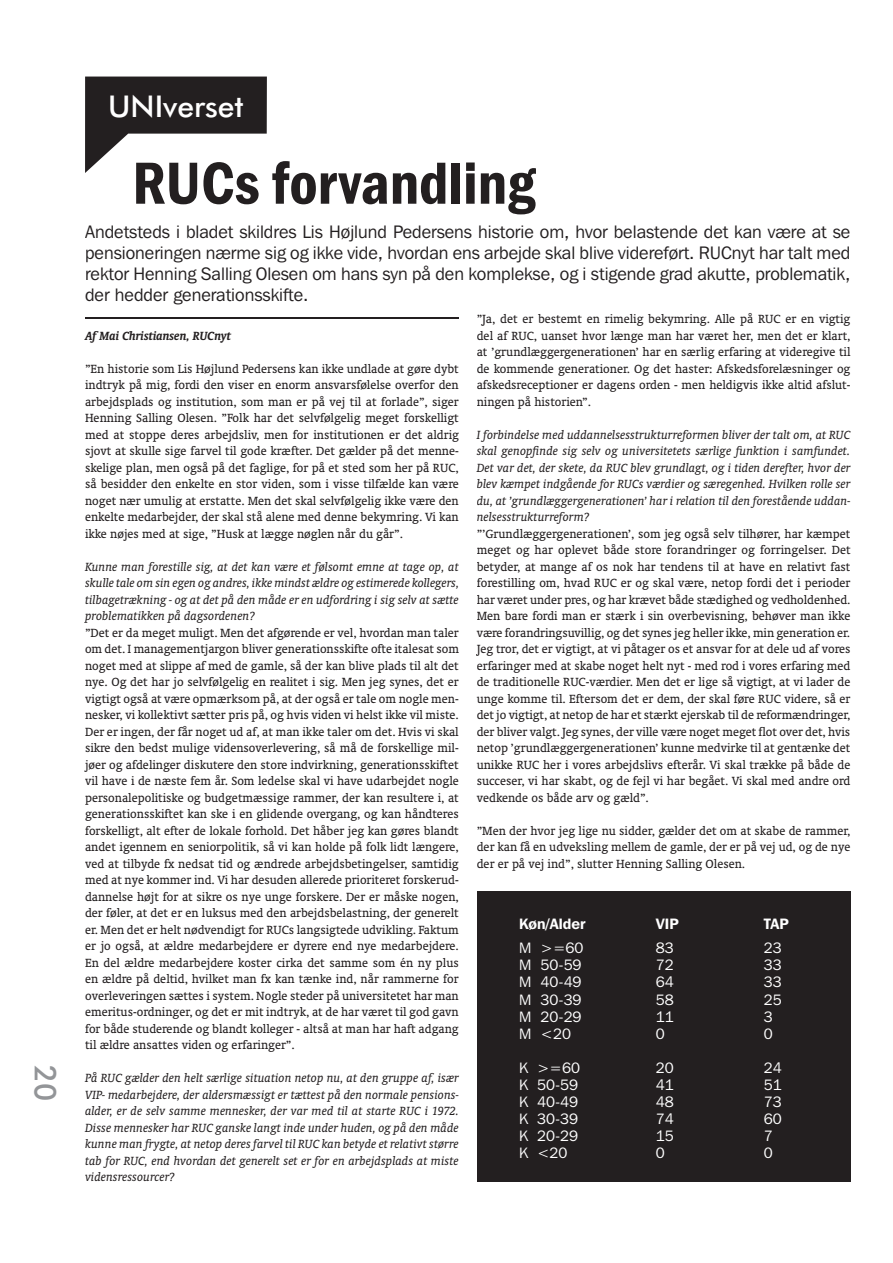
<style>
.page{position:relative;width:893px;height:1263px;background:#fff}
.page>*{position:absolute;margin:0;border:0;box-sizing:border-box;transform-origin:0 0}
.t1{font:600 condensed 61.5px "Franklin Gothic";color:#231f20}
.t2{font:500 30px "Futura BT";color:#fff}
.t3{font:500 30px "Futura BT";color:#939598}
.t4{font:18px/21px "Franklin Gothic IT Cby BT";color:#231f20;text-align:justify}
.t5{font:15px "Franklin Gothic IT Cby BT";color:#fff}
.t6{font:600 15px "Franklin Gothic IT Cby BT";color:#fff}
.t7{font:13.5px/16.5px "Oranda BT";color:#231f20;text-align:justify}
.t8{font:italic 13.5px/16.5px "Oranda BT";color:#231f20;text-align:justify}
.t9{font:italic 700 13.5px "Oranda BT";color:#231f20}
</style>
<div class="page">
<svg style="left:85px;top:77px;width:182px;height:96px"></svg>
<hr style="left:85px;top:317px;width:374px;height:2px;background:#231f20">
<div style="left:477px;top:891px;width:373px;height:291px;background:#231f20"></div>
<h2 class="t3" style="left:64px;top:1065px;width:38px;rotate:90deg">20</h2>
<h2 class="t2" style="left:108px;top:88px;width:137px">UNIverset</h2>
<h1 class="t1" style="left:132px;top:142px;width:405px">RUCs forvandling</h1>
<p class="t4" style="left:85px;top:221px;width:767px">Andetsteds i bladet skildres Lis Højlund Pedersens historie om, hvor belastende det kan være at se pensioneringen nærme sig og ikke vide, hvordan ens arbejde skal blive videreført. RUCnyt har talt med rektor Henning Salling Olesen om hans syn på den komplekse, og i stigende grad akutte, problematik, der hedder generationsskifte.</p>
<p class="t9" style="left:85px;top:327px;width:147px">Af Mai Christiansen, RUCnyt</p>
<p class="t7" style="left:85px;top:360px;width:375px">”En historie som Lis Højlund Pedersens kan ikke undlade at gøre dybt indtryk på mig, fordi den viser en enorm ansvarsfølelse overfor den arbejdsplads og institution, som man er på vej til at forlade”, siger Henning Salling Olesen. ”Folk har det selvfølgelig meget forskelligt med at stoppe deres arbejdsliv, men for institutionen er det aldrig sjovt at skulle sige farvel til gode kræfter. Det gælder på det menne&shy;skelige plan, men også på det faglige, for på et sted som her på RUC, så besidder den enkelte en stor viden, som i visse tilfælde kan være noget nær umulig at erstatte. Men det skal selvfølgelig ikke være den enkelte medarbejder, der skal stå alene med denne bekymring. Vi kan ikke nøjes med at sige, ”Husk at lægge nøglen når du går”.</p>
<p class="t8" style="left:85px;top:558px;width:376px">Kunne man forestille sig, at det kan være et følsomt emne at tage op, at skulle tale om sin egen og andres, ikke mindst ældre og estimerede kollegers, tilbagetrækning - og at det på den måde er en udfordring i sig selv at sætte problematikken på dagsordenen?</p>
<p class="t7" style="left:85px;top:624px;width:375px">”Det er da meget muligt. Men det afgørende er vel, hvordan man taler om det. I managementjargon bliver generationsskifte ofte italesat som noget med at slippe af med de gamle, så der kan blive plads til alt det nye. Og det har jo selvfølgelig en realitet i sig. Men jeg synes, det er vigtigt også at være opmærksom på, at der også er tale om nogle men&shy;nesker, vi kollektivt sætter pris på, og hvis viden vi helst ikke vil miste.<br>Der er ingen, der får noget ud af, at man ikke taler om det. Hvis vi skal sikre den bedst mulige vidensoverlevering, så må de forskellige mil&shy;jøer og afdelinger diskutere den store indvirkning, generationsskiftet vil have i de næste fem år. Som ledelse skal vi have udarbejdet nogle personalepolitiske og budgetmæssige rammer, der kan resultere i, at generationsskiftet kan ske i en glidende overgang, og kan håndteres forskelligt, alt efter de lokale forhold. Det håber jeg kan gøres blandt andet igennem en seniorpolitik, så vi kan holde på folk lidt længere, ved at tilbyde fx nedsat tid og ændrede arbejdsbetingelser, samtidig med at nye kommer ind. Vi har desuden allerede prioriteret forskerud&shy;dannelse højt for at sikre os nye unge forskere. Der er måske nogen, der føler, at det er en luksus med den arbejdsbelastning, der generelt er. Men det er helt nødvendigt for RUCs langsigtede udvikling. Faktum er jo også, at ældre medarbejdere er dyrere end nye medarbejdere.<br>En del ældre medarbejdere koster cirka det samme som én ny plus en ældre på deltid, hvilket man fx kan tænke ind, når rammerne for overleveringen sættes i system. Nogle steder på universitetet har man emeritus-ordninger, og det er mit indtryk, at de har været til god gavn for både studerende og blandt kolleger - altså at man har haft adgang til ældre ansattes viden og erfaringer”.</p>
<p class="t8" style="left:85px;top:1069px;width:375px">På RUC gælder den helt særlige situation netop nu, at den gruppe af, især VIP- medarbejdere, der aldersmæssigt er tættest på den normale pensions&shy;alder, er de selv samme mennesker, der var med til at starte RUC i 1972.<br>Disse mennesker har RUC ganske langt inde under huden, og på den måde kunne man frygte, at netop deres farvel til RUC kan betyde et relativt større tab for RUC, end hvordan det generelt set er for en arbejdsplads at miste vidensressourcer?</p>
<p class="t7" style="left:477px;top:310px;width:375px">”Ja, det er bestemt en rimelig bekymring. Alle på RUC er en vigtig del af RUC, uanset hvor længe man har været her, men det er klart, at ’grundlæggergenerationen’ har en særlig erfaring at videregive til de kommende generationer. Og det haster: Afskedsforelæsninger og afskedsreceptioner er dagens orden - men heldigvis ikke altid afslut&shy;ningen på historien”.</p>
<p class="t8" style="left:477px;top:426px;width:375px">I forbindelse med uddannelsesstrukturreformen bliver der talt om, at RUC skal genopfinde sig selv og universitetets særlige funktion i samfundet.<br>Det var det, der skete, da RUC blev grundlagt, og i tiden derefter, hvor der blev kæmpet indgående for RUCs værdier og særegenhed. Hvilken rolle ser du, at ’grundlæggergenerationen’ har i relation til den forestående uddan&shy;nelsesstrukturreform?</p>
<p class="t7" style="left:477px;top:525px;width:375px">”’Grundlæggergenerationen’, som jeg også selv tilhører, har kæmpet meget og har oplevet både store forandringer og forringelser. Det betyder, at mange af os nok har tendens til at have en relativt fast forestilling om, hvad RUC er og skal være, netop fordi det i perioder har været under pres, og har krævet både stædighed og vedholdenhed.<br>Men bare fordi man er stærk i sin overbevisning, behøver man ikke være forandringsuvillig, og det synes jeg heller ikke, min generation er.<br>Jeg tror, det er vigtigt, at vi påtager os et ansvar for at dele ud af vores erfaringer med at skabe noget helt nyt - med rod i vores erfaring med de traditionelle RUC-værdier. Men det er lige så vigtigt, at vi lader de unge komme til. Eftersom det er dem, der skal føre RUC videre, så er det jo vigtigt, at netop de har et stærkt ejerskab til de reformændringer, der bliver valgt. Jeg synes, der ville være noget meget flot over det, hvis netop ’grundlæggergenerationen’ kunne medvirke til at gentænke det unikke RUC her i vores arbejdslivs efterår. Vi skal trække på både de succeser, vi har skabt, og de fejl vi har begået. Vi skal med andre ord vedkende os både arv og gæld”.</p>
<p class="t7" style="left:477px;top:822px;width:375px">”Men der hvor jeg lige nu sidder, gælder det om at skabe de rammer, der kan få en udveksling mellem de gamle, der er på vej ud, og de nye der er på vej ind”, slutter Henning Salling Olesen.</p>
<p class="t6" style="left:519px;top:914px;width:68px">Køn/Alder</p>
<p class="t6" style="left:656px;top:914px;width:24px">VIP</p>
<p class="t6" style="left:764px;top:914px;width:27px">TAP</p>
<p class="t5" style="left:519px;top:939px;width:66px">M &gt;=60</p>
<p class="t5" style="left:656px;top:939px;width:19px">83</p>
<p class="t5" style="left:764px;top:939px;width:19px">23</p>
<p class="t5" style="left:519px;top:956px;width:64px">M 50-59</p>
<p class="t5" style="left:656px;top:956px;width:19px">72</p>
<p class="t5" style="left:764px;top:956px;width:19px">33</p>
<p class="t5" style="left:519px;top:973px;width:64px">M 40-49</p>
<p class="t5" style="left:656px;top:973px;width:19px">64</p>
<p class="t5" style="left:764px;top:973px;width:19px">33</p>
<p class="t5" style="left:519px;top:990px;width:64px">M 30-39</p>
<p class="t5" style="left:656px;top:990px;width:19px">58</p>
<p class="t5" style="left:764px;top:990px;width:19px">25</p>
<p class="t5" style="left:519px;top:1007px;width:64px">M 20-29</p>
<p class="t5" style="left:656px;top:1007px;width:19px">11</p>
<p class="t5" style="left:764px;top:1007px;width:10px">3</p>
<p class="t5" style="left:519px;top:1024px;width:53px">M &lt;20</p>
<p class="t5" style="left:656px;top:1024px;width:10px">0</p>
<p class="t5" style="left:764px;top:1024px;width:10px">0</p>
<p class="t5" style="left:519px;top:1058px;width:62px">K &gt;=60</p>
<p class="t5" style="left:656px;top:1058px;width:19px">20</p>
<p class="t5" style="left:764px;top:1058px;width:19px">24</p>
<p class="t5" style="left:519px;top:1075px;width:60px">K 50-59</p>
<p class="t5" style="left:656px;top:1075px;width:19px">41</p>
<p class="t5" style="left:764px;top:1075px;width:19px">51</p>
<p class="t5" style="left:519px;top:1093px;width:60px">K 40-49</p>
<p class="t5" style="left:656px;top:1093px;width:19px">48</p>
<p class="t5" style="left:764px;top:1093px;width:19px">73</p>
<p class="t5" style="left:519px;top:1110px;width:60px">K 30-39</p>
<p class="t5" style="left:656px;top:1110px;width:19px">74</p>
<p class="t5" style="left:764px;top:1110px;width:19px">60</p>
<p class="t5" style="left:519px;top:1127px;width:60px">K 20-29</p>
<p class="t5" style="left:656px;top:1127px;width:19px">15</p>
<p class="t5" style="left:764px;top:1127px;width:10px">7</p>
<p class="t5" style="left:519px;top:1144px;width:50px">K &lt;20</p>
<p class="t5" style="left:656px;top:1144px;width:10px">0</p>
<p class="t5" style="left:764px;top:1144px;width:10px">0</p>
</div>
